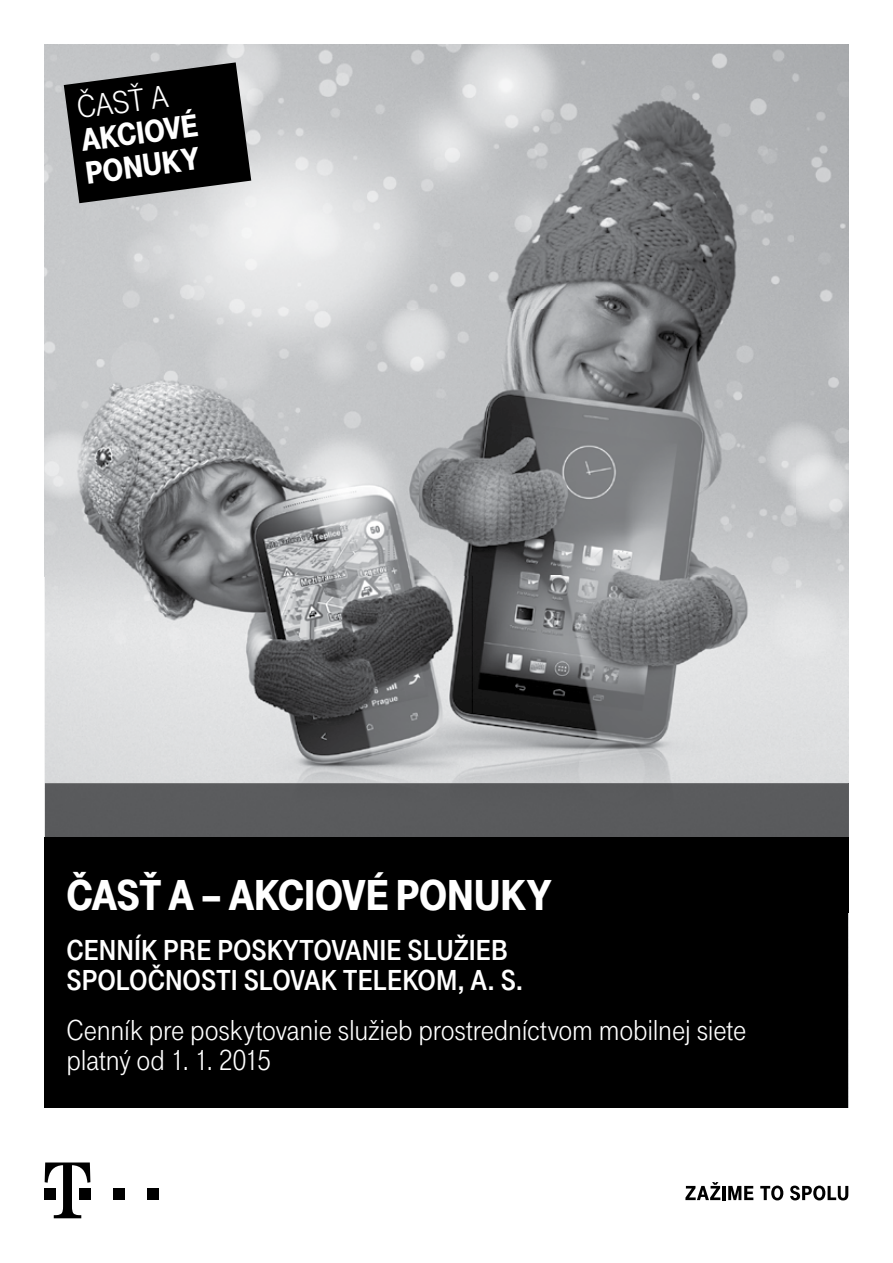
<style>
.page{position:relative;width:893px;height:1263px;background:#fff}
.page>*{position:absolute;margin:0;border:0;box-sizing:border-box;transform-origin:0 0}
.t1{font:45px "Tele Grotesk Ultr";letter-spacing:-.005em;color:#fff}
.t2{font:33px/33px "Tele Grotesk Ultr";color:#fff}
.t3{font:33px "Tele Grotesk Norm";color:#fff}
.t4{font:30px/30px "Tele Grotesk Norm";letter-spacing:-.005em;color:#fff}
.t5{font:30px/30px "Tele Grotesk Fett";color:#fff}
</style>
<div class="page">
<img style="left:45px;top:45px;width:750px;height:531px">
<img style="left:795px;top:45px;width:53px;height:738px">
<img style="left:45px;top:576px;width:428px;height:207px">
<img style="left:473px;top:576px;width:322px;height:207px">
<img style="left:98px;top:1107px;width:697px;height:1px">
<div style="left:45px;top:838px;width:803px;height:269px;background:#000"></div>
<hr style="left:848px;top:783px;width:1px;height:130px;background:#626366">
<div style="left:45px;top:783px;width:803px;height:55px;background:#5a5b5d"></div>
<img style="left:848px;top:869px;width:1px;height:44px">
<div style="left:113px;top:1188px;width:11px;height:11px;background:#000"></div>
<div style="left:147px;top:1188px;width:11px;height:11px;background:#000"></div>
<svg style="left:45px;top:1162px;width:45px;height:56px"></svg>
<svg style="left:685px;top:1182px;width:35px;height:18px"></svg>
<hr style="left:722px;top:1186px;width:3px;height:14px;background:#000">
<svg style="left:728px;top:1186px;width:25px;height:14px"></svg>
<svg style="left:760px;top:1185px;width:23px;height:15px"></svg>
<svg style="left:790px;top:1185px;width:58px;height:15px"></svg>
<svg style="left:64px;top:62px;width:187px;height:141px;background:#2c2c2d"></svg>
<p class="t3" style="left:74px;top:90px;width:93px;rotate:-8deg">ČASŤ A</p>
<p class="t2" style="left:79px;top:125px;width:120px;rotate:-8deg">AKCIOVÉ<br>PONUKY</p>
<h1 class="t1" style="left:66px;top:870px;width:487px">ČASŤ A – AKCIOVÉ PONUKY</h1>
<p class="t5" style="left:66px;top:935px;width:458px">CENNÍK PRE POSKYTOVANIE SLUŽIEB<br>SPOLOČNOSTI SLOVAK TELEKOM, A. S.</p>
<p class="t4" style="left:66px;top:1015px;width:681px">Cenník pre poskytovanie služieb prostredníctvom mobilnej siete platný od 1. 1. 2015</p>
</div>
